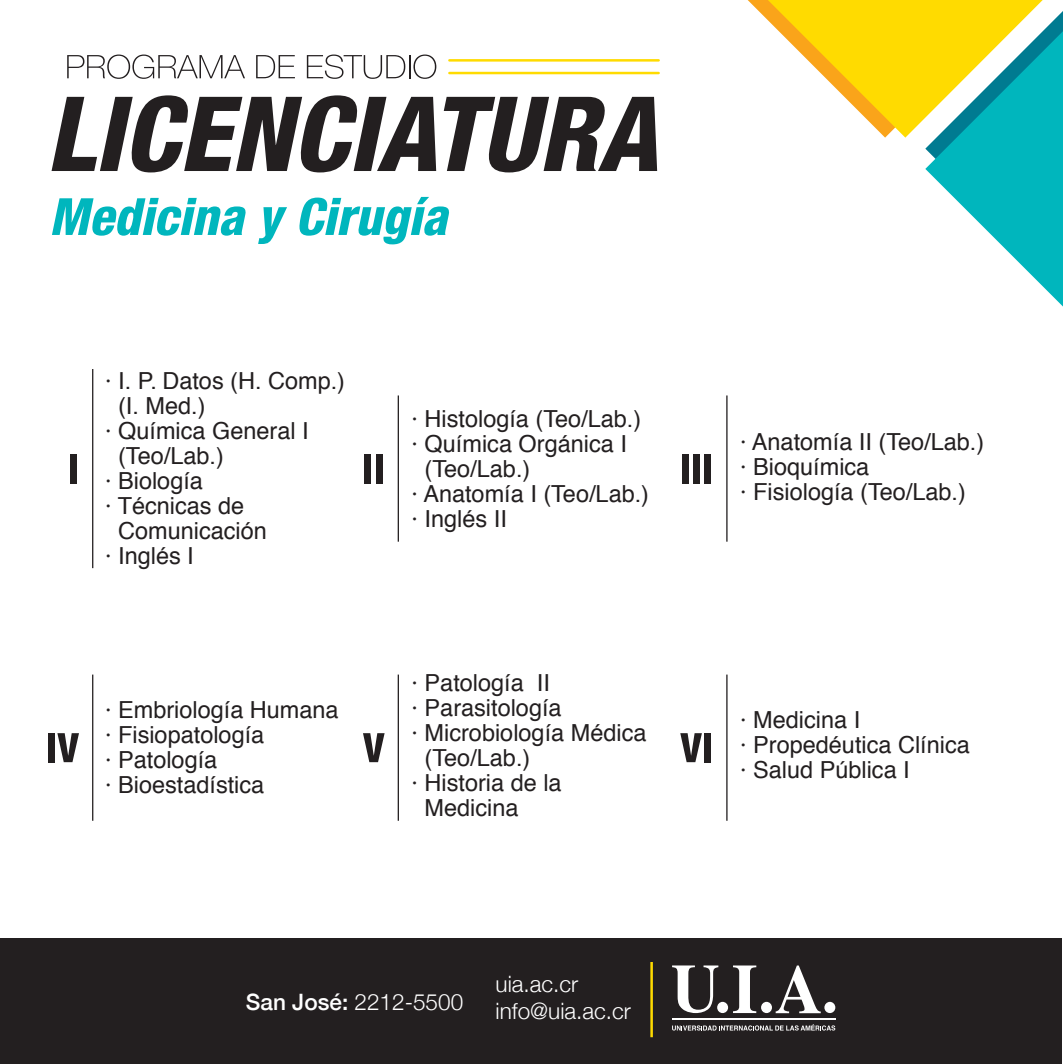
<style>
.page{position:relative;width:1063px;height:1064px;background:#fff}
.page>*{position:absolute;margin:0;border:0;box-sizing:border-box;transform-origin:0 0}
.t1{font:italic 800 condensed 51.25px "Helvetica Neue LT Pro";color:#00b6bd}
.t2{font:23.5px/25px "Helvetica";color:#231f20}
.t3{font:300 22.5px/27px "Helvetica Neue";color:#fff}
.s1{font-weight:500}
</style>
<div class="page">
<div style="left:70px;top:454px;width:7px;height:29px;background:#231f20"></div>
<hr style="left:92px;top:369px;width:1px;height:199px;background:#231f20">
<div style="left:48px;top:732px;width:7px;height:29px;background:#231f20"></div>
<svg style="left:57px;top:733px;width:22px;height:28px"></svg>
<hr style="left:92px;top:674px;width:1px;height:146px;background:#231f20">
<div style="left:364px;top:454px;width:7px;height:29px;background:#231f20"></div>
<div style="left:376px;top:454px;width:6px;height:29px;background:#231f20"></div>
<hr style="left:398px;top:395px;width:1px;height:146px;background:#231f20">
<svg style="left:363px;top:733px;width:22px;height:28px"></svg>
<hr style="left:398px;top:674px;width:1px;height:146px;background:#231f20">
<div style="left:682px;top:454px;width:6px;height:29px;background:#231f20"></div>
<div style="left:693px;top:454px;width:7px;height:29px;background:#231f20"></div>
<div style="left:704px;top:454px;width:7px;height:29px;background:#231f20"></div>
<hr style="left:726px;top:395px;width:2px;height:146px;background:#231f20">
<svg style="left:680px;top:733px;width:22px;height:28px"></svg>
<div style="left:704px;top:732px;width:7px;height:29px;background:#231f20"></div>
<hr style="left:726px;top:674px;width:2px;height:146px;background:#231f20">
<svg style="left:748px;top:0;width:315px;height:306px"></svg>
<svg style="left:52px;top:95px;width:384px;height:77px"></svg>
<svg style="left:444px;top:97px;width:213px;height:75px"></svg>
<svg style="left:67px;top:54px;width:178px;height:25px"></svg>
<svg style="left:256px;top:55px;width:39px;height:23px"></svg>
<svg style="left:307px;top:54px;width:129px;height:25px"></svg>
<hr style="left:449px;top:59px;width:210px;height:3px;background:#ffdb00">
<hr style="left:449px;top:72px;width:210px;height:2px;background:#ffdb00">
<div style="left:1px;top:937px;width:1061px;height:126px;background:#231f20"></div>
<hr style="left:650px;top:961px;width:3px;height:75px;background:#feda00">
<svg style="left:672px;top:965px;width:46px;height:47px"></svg>
<div style="left:717px;top:1001px;width:11px;height:11px;background:#fff;border-radius:50%"></div>
<div style="left:761px;top:1001px;width:11px;height:11px;background:#fff;border-radius:50%"></div>
<div style="left:824px;top:1001px;width:11px;height:11px;background:#fff;border-radius:50%"></div>
<svg style="left:733px;top:965px;width:23px;height:47px"></svg>
<svg style="left:776px;top:965px;width:45px;height:47px"></svg>
<hr style="left:672px;top:1018px;width:163px;height:1px;background:#fff">
<svg style="left:672px;top:1024px;width:163px;height:6px"></svg>
<h1 class="t1" style="left:49px;top:185px;width:400px">Medicina y Cirugía</h1>
<p class="t2" style="left:105px;top:367px;width:242px">· I. P. Datos (H. Comp.)</p>
<p class="t2" style="left:118px;top:392px;width:89px">(I. Med.)</p>
<p class="t2" style="left:105px;top:417px;width:205px">· Química General I</p>
<p class="t2" style="left:118px;top:442px;width:107px">(Teo/Lab.)</p>
<p class="t2" style="left:105px;top:467px;width:99px">· Biología</p>
<p class="t2" style="left:105px;top:492px;width:141px">· Técnicas de</p>
<p class="t2" style="left:118px;top:517px;width:150px">Comunicación</p>
<p class="t2" style="left:105px;top:542px;width:90px">· Inglés I</p>
<p class="t2" style="left:105px;top:696px;width:235px">· Embriología Humana · Fisiopatología<br>· Patología<br>· Bioestadística</p>
<p class="t2" style="left:412px;top:405px;width:231px">· Histología (Teo/Lab.)</p>
<p class="t2" style="left:412px;top:430px;width:217px">· Química Orgánica I</p>
<p class="t2" style="left:425px;top:455px;width:107px">(Teo/Lab.)</p>
<p class="t2" style="left:412px;top:480px;width:239px">· Anatomía I (Teo/Lab.)</p>
<p class="t2" style="left:412px;top:505px;width:97px">· Inglés II</p>
<p class="t2" style="left:412px;top:669px;width:140px">· Patología II</p>
<p class="t2" style="left:412px;top:694px;width:152px">· Parasitología</p>
<p class="t2" style="left:412px;top:719px;width:236px">· Microbiología Médica</p>
<p class="t2" style="left:425px;top:744px;width:107px">(Teo/Lab.)</p>
<p class="t2" style="left:412px;top:769px;width:152px">· Historia de la</p>
<p class="t2" style="left:425px;top:794px;width:95px">Medicina</p>
<p class="t3" style="left:246px;top:986px;width:219px"><span class="s1">San José:</span> 2212-5500</p>
<p class="t3" style="left:496px;top:968px;width:137px">uia.ac.cr info@uia.ac.cr</p>
<p class="t2" style="left:740px;top:428px;width:246px">· Anatomía II (Teo/Lab.) · Bioquímica<br>· Fisiología (Teo/Lab.)</p>
<p class="t2" style="left:740px;top:706px;width:231px">· Medicina I<br>· Propedéutica Clínica · Salud Pública I</p>
</div>
